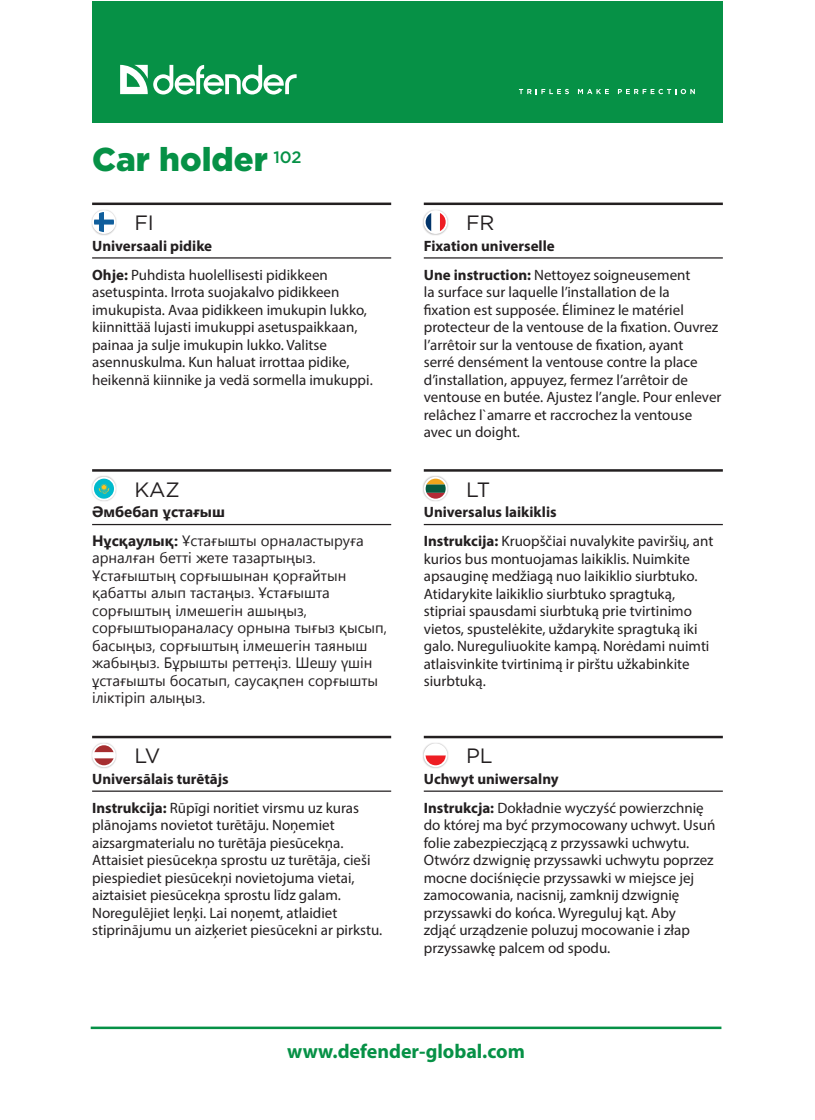
<style>
.page{position:relative;width:815px;height:1120px;background:#fff}
.page>*{position:absolute;margin:0;border:0;box-sizing:border-box;transform-origin:0 0}
.t1{font:900 33px "Gotham Pro";color:#069146}
.t2{font:20.75px "Gotham Pro";color:#231f20}
.t3{font:700 20px "Myriad Pro";color:#069146}
.t4{font:15px/17.5px "Myriad Pro";color:#231f20}
.t5{font:15px/17.5px "Segoe UI";color:#231f20}
.t6{font:700 15px "Myriad Pro";color:#231f20}
.t7{font:700 15px "Segoe UI";color:#231f20}
.s1{font-weight:700}
</style>
<div class="page">
<hr style="left:92px;top:203px;width:299px;height:2px;background:#231f20">
<hr style="left:92px;top:257px;width:299px;height:1px;background:#231f20">
<hr style="left:92px;top:469px;width:299px;height:3px;background:#231f20">
<hr style="left:92px;top:524px;width:299px;height:1px;background:#231f20">
<hr style="left:92px;top:736px;width:299px;height:2px;background:#231f20">
<hr style="left:92px;top:790px;width:299px;height:2px;background:#231f20">
<hr style="left:424px;top:203px;width:299px;height:2px;background:#231f20">
<hr style="left:424px;top:257px;width:299px;height:1px;background:#231f20">
<hr style="left:424px;top:469px;width:299px;height:3px;background:#231f20">
<hr style="left:424px;top:524px;width:299px;height:1px;background:#231f20">
<hr style="left:424px;top:736px;width:299px;height:2px;background:#231f20">
<hr style="left:424px;top:790px;width:299px;height:2px;background:#231f20">
<div style="left:422px;top:475px;width:27px;height:27px;background:#231f20;opacity:.32"></div>
<svg style="left:424px;top:477px;width:23px;height:23px"></svg>
<svg style="left:426px;top:479px;width:20px;height:20px"></svg>
<div style="left:422px;top:209px;width:27px;height:27px;background:#231f20;opacity:.32"></div>
<svg style="left:424px;top:210px;width:23px;height:24px"></svg>
<svg style="left:426px;top:212px;width:20px;height:20px"></svg>
<div style="left:422px;top:742px;width:27px;height:27px;background:#231f20;opacity:.32"></div>
<svg style="left:424px;top:743px;width:23px;height:24px"></svg>
<svg style="left:426px;top:745px;width:20px;height:20px"></svg>
<div style="left:91px;top:475px;width:27px;height:27px;background:#231f20;opacity:.32"></div>
<svg style="left:92px;top:477px;width:24px;height:23px"></svg>
<svg style="left:94px;top:478px;width:20px;height:21px"></svg>
<div style="left:94px;top:479px;width:20px;height:20px;background:#00bacc;border-radius:50%"></div>
<svg style="left:99px;top:484px;width:10px;height:9px"></svg>
<div style="left:91px;top:209px;width:27px;height:27px;background:#231f20;opacity:.32"></div>
<svg style="left:92px;top:210px;width:24px;height:24px"></svg>
<svg style="left:94px;top:212px;width:20px;height:20px"></svg>
<div style="left:91px;top:742px;width:27px;height:27px;background:#231f20;opacity:.32"></div>
<svg style="left:92px;top:743px;width:24px;height:24px"></svg>
<svg style="left:94px;top:745px;width:20px;height:20px"></svg>
<hr style="left:91px;top:1026px;width:630px;height:3px;background:#069146">
<div style="left:92px;top:1px;width:631px;height:122px;background:#069146"></div>
<svg style="left:519px;top:89px;width:50px;height:5px"></svg>
<svg style="left:578px;top:89px;width:31px;height:5px"></svg>
<svg style="left:618px;top:89px;width:77px;height:5px"></svg>
<svg style="left:120px;top:65px;width:177px;height:30px"></svg>
<p class="t1" style="left:92px;top:140px;width:211px">Car holder <sup>102</sup></p>
<p class="t2" style="left:134px;top:211px;width:21px">FI</p>
<p class="t6" style="left:92px;top:236px;width:122px">Universaali pidike</p>
<p class="t2" style="left:466px;top:211px;width:30px">FR</p>
<p class="t6" style="left:424px;top:236px;width:132px">Fixation universelle</p>
<p class="t4" style="left:92px;top:265px;width:282px"><span class="s1">Ohje:</span> Puhdista huolellisesti pidikkeen asetuspinta. Irrota suojakalvo pidikkeen imukupista. Avaa pidikkeen imukupin lukko, kiinnittää lujasti imukuppi asetuspaikkaan, painaa ja sulje imukupin lukko. Valitse asennuskulma. Kun haluat irrottaa pidike, heikennä kiinnike ja vedä sormella imukuppi.</p>
<p class="t4" style="left:424px;top:265px;width:299px"><span class="s1">Une instruction:</span> Nettoyez soigneusement<br>la surface sur laquelle l’installation de la<br>fixation est supposée. Éliminez le matériel protecteur de la ventouse de la fixation. Ouvrez l’arrêtoir sur la ventouse de fixation, ayant<br>serré densément la ventouse contre la place d’installation, appuyez, fermez l’arrêtoir de ventouse en butée. Ajustez l’angle. Pour enlever relâchez l`amarre et raccrochez la ventouse avec un doight.</p>
<p class="t2" style="left:134px;top:478px;width:47px">KAZ</p>
<p class="t7" style="left:92px;top:501px;width:134px">Әмбебап ұстағыш</p>
<p class="t2" style="left:466px;top:478px;width:26px">LT</p>
<p class="t6" style="left:424px;top:502px;width:134px">Universalus laikiklis</p>
<p class="t5" style="left:92px;top:531px;width:297px"><span class="s1">Нұсқаулық:</span> Ұстағышты орналастыруға арналған бетті жете тазартыңыз.<br>Ұстағыштың сорғышынан қорғайтын қабатты алып тастаңыз. Ұстағышта сорғыштың ілмешегін ашыңыз, сорғыштыораналасу орнына тығыз қысып, басыңыз, сорғыштың ілмешегін таяныш жабыңыз. Бұрышты реттеңіз. Шешу үшін ұстағышты босатып, саусақпен сорғышты іліктіріп алыңыз.</p>
<p class="t4" style="left:424px;top:532px;width:291px"><span class="s1">Instrukcija:</span> Kruopščiai nuvalykite paviršių, ant kurios bus montuojamas laikiklis. Nuimkite apsauginę medžiagą nuo laikiklio siurbtuko.<br>Atidarykite laikiklio siurbtuko spragtuką, stipriai spausdami siurbtuką prie tvirtinimo vietos, spustelėkite, uždarykite spragtuką iki galo. Nureguliuokite kampą. Norėdami nuimti atlaisvinkite tvirtinimą ir pirštu užkabinkite siurbtuką.</p>
<p class="t2" style="left:134px;top:744px;width:28px">LV</p>
<p class="t6" style="left:92px;top:769px;width:138px">Universālais turētājs</p>
<p class="t2" style="left:466px;top:744px;width:28px">PL</p>
<p class="t6" style="left:424px;top:769px;width:136px">Uchwyt uniwersalny</p>
<p class="t4" style="left:92px;top:799px;width:292px"><span class="s1">Instrukcija:</span> Rūpīgi noritiet virsmu uz kuras plānojams novietot turētāju. Noņemiet aizsargmaterialu no turētāja piesūcekņa.<br>Attaisiet piesūcekņa sprostu uz turētāja, cieši piespiediet piesūcekņi novietojuma vietai, aiztaisiet piesūcekņa sprostu līdz galam.<br>Noregulējiet leņķi. Lai noņemt, atlaidiet stiprinājumu un aizķeriet piesūcekni ar pirkstu.</p>
<p class="t4" style="left:424px;top:799px;width:293px"><span class="s1">Instrukcja:</span> Dokładnie wyczyść powierzchnię do której ma być przymocowany uchwyt. Usuń folie zabezpieczjącą z przyssawki uchwytu.<br>Otwórz dzwignię przyssawki uchwytu poprzez mocne dociśnięcie przyssawki w miejsce jej zamocowania, nacisnij, zamknij dzwignię przyssawki do końca. Wyreguluj kąt. Aby<br>zdjąć urządzenie poluzuj mocowanie i złap przyssawkę palcem od spodu.</p>
<h3 class="t3" style="left:287px;top:1038px;width:239px">www.defender-global.com</h3>
</div>
